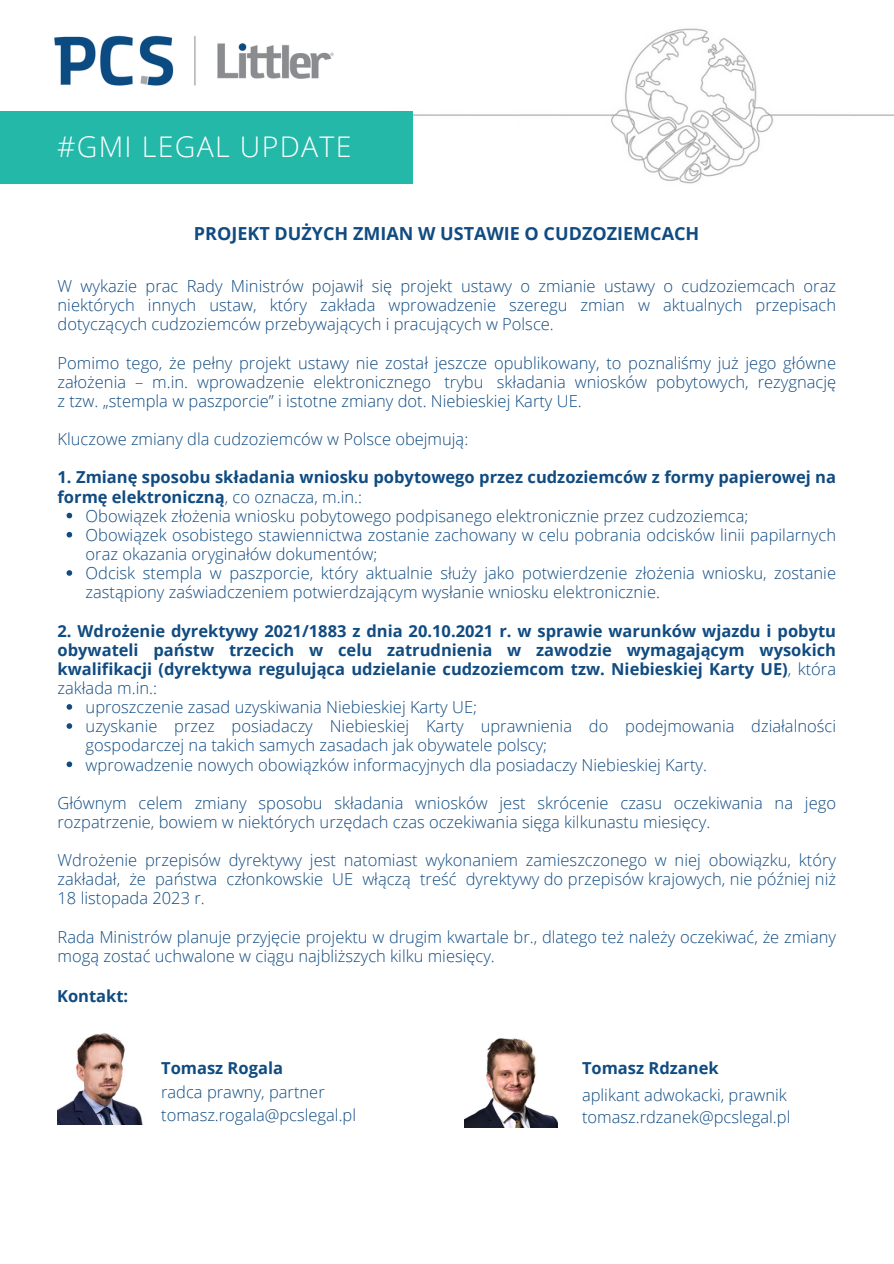
<style>
.page{position:relative;width:894px;height:1264px;background:#fff}
.page>*{position:absolute;margin:0;border:0;box-sizing:border-box;transform-origin:0 0}
.t1{font:300 28.5px "Open Sans";letter-spacing:.045em;color:#fff}
.t2{font:700 18px "Open Sans";color:#104b81}
.t3{font:300 16.5px/19.2px "Open Sans";color:#104b81}
.t4{font:700 16.5px/19.2px "Open Sans";color:#104b81}
.s1{font-weight:300}
</style>
<div class="page">
<img style="left:520px;top:28px;width:296px;height:156px">
<div style="left:0;top:112px;width:413px;height:72px;background:#24b8a9"></div>
<img style="left:54px;top:35px;width:280px;height:51px">
<svg style="left:67px;top:513px;width:5px;height:5px"></svg>
<svg style="left:67px;top:532px;width:5px;height:5px"></svg>
<svg style="left:67px;top:570px;width:5px;height:6px"></svg>
<svg style="left:67px;top:704px;width:5px;height:5px"></svg>
<svg style="left:67px;top:723px;width:5px;height:6px"></svg>
<svg style="left:67px;top:761px;width:5px;height:6px"></svg>
<img style="left:57px;top:1033px;width:86px;height:91px">
<img style="left:464px;top:1038px;width:93px;height:89px">
<p class="t1" style="left:57px;top:126px;width:296px">#GMI LEGAL UPDATE</p>
<p class="t2" style="left:194px;top:221px;width:507px">PROJEKT DUŻYCH ZMIAN W USTAWIE O CUDZOZIEMCACH</p>
<p class="t3" style="left:58px;top:276px;width:779px;text-align:justify">W wykazie prac Rady Ministrów pojawił się projekt ustawy o zmianie ustawy o cudzoziemcach oraz niektórych innych ustaw, który zakłada wprowadzenie szeregu zmian w aktualnych przepisach dotyczących cudzoziemców przebywających i pracujących w Polsce.</p>
<h1 class="t3" style="left:58px;top:353px;width:779px;text-align:justify">Pomimo tego, że pełny projekt ustawy nie został jeszcze opublikowany, to poznaliśmy już jego główne założenia – m.in. wprowadzenie elektronicznego trybu składania wniosków pobytowych, rezygnację z tzw. „stempla w paszporcie” i istotne zmiany dot. Niebieskiej Karty UE.</h1>
<h2 class="t3" style="left:58px;top:429px;width:412px">Kluczowe zmiany dla cudzoziemców w Polsce obejmują:</h2>
<p class="t4" style="left:58px;top:467px;width:779px">1. Zmianę sposobu składania wniosku pobytowego przez cudzoziemców z formy papierowej na formę elektroniczną<span class="s1">, co oznacza, m.in.:</span></p>
<p class="t3" style="left:86px;top:506px;width:664px">Obowiązek złożenia wniosku pobytowego podpisanego elektronicznie przez cudzoziemca;</p>
<p class="t3" style="left:86px;top:525px;width:751px">Obowiązek osobistego stawiennictwa zostanie zachowany w celu pobrania odcisków linii papilarnych oraz okazania oryginałów dokumentów;</p>
<p class="t3" style="left:86px;top:563px;width:751px">Odcisk stempla w paszporcie, który aktualnie służy jako potwierdzenie złożenia wniosku, zostanie zastąpiony zaświadczeniem potwierdzającym wysłanie wniosku elektronicznie.</p>
<p class="t4" style="left:58px;top:620px;width:779px;text-align:justify">2. Wdrożenie dyrektywy 2021/1883 z dnia 20.10.2021 r. w sprawie warunków wjazdu i pobytu obywateli państw trzecich w celu zatrudnienia w zawodzie wymagającym wysokich kwalifikacji (dyrektywa regulująca udzielanie cudzoziemcom tzw. Niebieskiej Karty UE)<span class="s1">, która zakłada m.in.:</span></p>
<p class="t3" style="left:86px;top:697px;width:393px">uproszczenie zasad uzyskiwania Niebieskiej Karty UE;</p>
<p class="t3" style="left:86px;top:716px;width:751px">uzyskanie przez posiadaczy Niebieskiej Karty uprawnienia do podejmowania działalności gospodarczej na takich samych zasadach jak obywatele polscy;</p>
<p class="t3" style="left:86px;top:754px;width:622px">wprowadzenie nowych obowiązków informacyjnych dla posiadaczy Niebieskiej Karty.</p>
<p class="t3" style="left:58px;top:792px;width:779px">Głównym celem zmiany sposobu składania wniosków jest skrócenie czasu oczekiwania na jego rozpatrzenie, bowiem w niektórych urzędach czas oczekiwania sięga kilkunastu miesięcy.</p>
<p class="t3" style="left:58px;top:850px;width:779px;text-align:justify">Wdrożenie przepisów dyrektywy jest natomiast wykonaniem zamieszczonego w niej obowiązku, który zakładał, że państwa członkowskie UE włączą treść dyrektywy do przepisów krajowych, nie później niż 18 listopada 2023 r.</p>
<p class="t3" style="left:58px;top:926px;width:779px">Rada Ministrów planuje przyjęcie projektu w drugim kwartale br., dlatego też należy oczekiwać, że zmiany mogą zostać uchwalone w ciągu najbliższych kilku miesięcy.</p>
<p class="t4" style="left:57px;top:985px;width:73px">Kontakt:</p>
<p class="t4" style="left:161px;top:1057px;width:123px">Tomasz Rogala</p>
<p class="t3" style="left:161px;top:1082px;width:165px">radca prawny, partner</p>
<p class="t3" style="left:161px;top:1104px;width:196px">tomasz.rogala@pcslegal.pl</p>
<p class="t4" style="left:582px;top:1057px;width:138px">Tomasz Rdzanek</p>
<h3 class="t3" style="left:582px;top:1084px;width:206px">aplikant adwokacki, prawnik</h3>
<h3 class="t3" style="left:582px;top:1107px;width:210px">tomasz.rdzanek@pcslegal.pl</h3>
</div>
